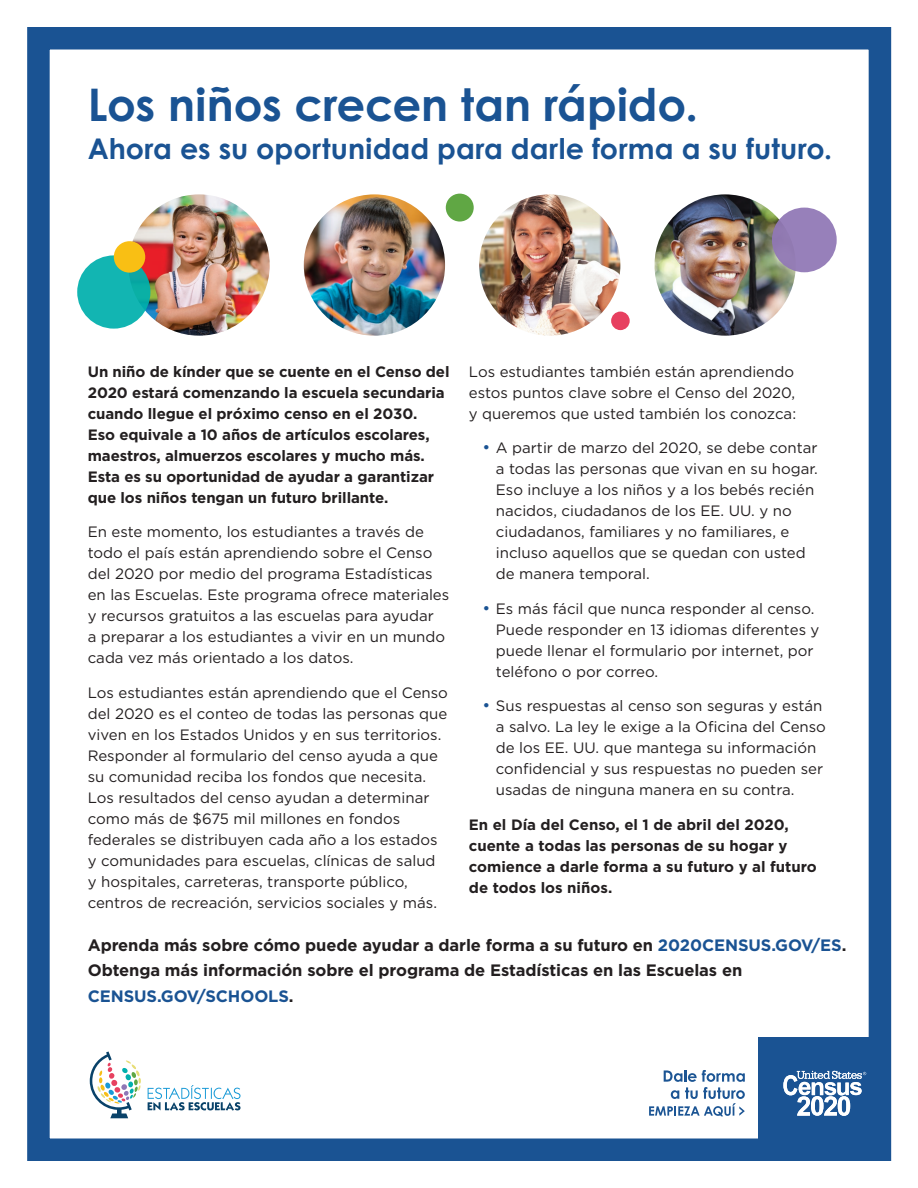
<style>
.page{position:relative;width:918px;height:1188px;background:#fff}
.page>*{position:absolute;margin:0;border:0;box-sizing:border-box;transform-origin:0 0}
.t1{font:700 45px "Century Gothic Pro";color:#1a5393}
.t2{font:700 28.5px "Century Gothic Pro";letter-spacing:.005em;color:#1a5393}
.P_2{font:700 16.5px/25.5px "Gotham HTF";letter-spacing:-.005em;color:#231f20}
.Body_Copy_-_Student{font:15px/21px "Gotham HTF";color:#231f20}
.Body_Copy_-_Student-2{font:700 15px/21px "Gotham HTF";letter-spacing:-.005em;color:#231f20}
.s1{font-size:16.5px;color:#1a5393}
.s2{color:#1a5393}
</style>
<div class="page">
<div style="left:27px;top:27px;width:864px;height:1134px;border:22px solid #1a5393"></div>
<img style="left:128px;top:194px;width:142px;height:142px;border-radius:71px">
<img style="left:304px;top:194px;width:141px;height:142px;border-radius:71px">
<img style="left:479px;top:194px;width:141px;height:142px;border-radius:71px">
<img style="left:655px;top:194px;width:141px;height:142px;border-radius:71px">
<svg style="left:90px;top:1051px;width:51px;height:67px"></svg>
<svg style="left:148px;top:1085px;width:93px;height:25px"></svg>
<svg style="left:649px;top:1070px;width:96px;height:46px"></svg>
<div style="left:759px;top:1038px;width:132px;height:123px;background:#1a5393"></div>
<svg style="left:783px;top:1071px;width:83px;height:45px"></svg>
<div style="left:611px;top:312px;width:19px;height:18px;background:#e74060;border-radius:50%"></div>
<div style="left:772px;top:208px;width:65px;height:64px;background:#9780ba;border-radius:50%"></div>
<div style="left:77px;top:255px;width:73px;height:74px;background:linear-gradient(to right,#1bbab8,#0caea9);border-radius:50%"></div>
<div style="left:114px;top:241px;width:31px;height:32px;background:#f9bf14;border-radius:50%"></div>
<div style="left:446px;top:194px;width:28px;height:28px;background:#60a744;border-radius:50%"></div>
<h1 class="t1" style="left:88px;top:77px;width:612px">Los niños crecen tan rápido.</h1>
<h2 class="t2" style="left:88px;top:131px;width:746px">Ahora es su oportunidad para darle forma a su futuro.</h2>
<p class="Body_Copy_-_Student-2" style="left:88px;top:361px;width:363px">Un niño de kínder que se cuente en el Censo del 2020 estará comenzando la escuela secundaria cuando llegue el próximo censo en el 2030.<br>Eso equivale a 10 años de artículos escolares, maestros, almuerzos escolares y mucho más.<br>Esta es su oportunidad de ayudar a garantizar que los niños tengan un futuro brillante.</p>
<p class="Body_Copy_-_Student" style="left:88px;top:521px;width:363px">En este momento, los estudiantes a través de todo el país están aprendiendo sobre el Censo del 2020 por medio del programa Estadísticas en las Escuelas. Este programa ofrece materiales y recursos gratuitos a las escuelas para ayudar<br>a preparar a los estudiantes a vivir en un mundo cada vez más orientado a los datos.</p>
<p class="Body_Copy_-_Student" style="left:88px;top:682px;width:362px">Los estudiantes están aprendiendo que el Censo del 2020 es el conteo de todas las personas que viven en los Estados Unidos y en sus territorios.<br>Responder al formulario del censo ayuda a que su comunidad reciba los fondos que necesita.<br>Los resultados del censo ayudan a determinar como más de $675 mil millones en fondos federales se distribuyen cada año a los estados y comunidades para escuelas, clínicas de salud y hospitales, carreteras, transporte público, centros de recreación, servicios sociales y más.</p>
<p class="Body_Copy_-_Student" style="left:469px;top:361px;width:329px">Los estudiantes también están aprendiendo estos puntos clave sobre el Censo del 2020, y queremos que usted también los conozca:</p>
<p class="Body_Copy_-_Student" style="left:496px;top:437px;width:323px;text-indent:-14px"><span class="s1">•</span> A partir de marzo del 2020, se debe contar a todas las personas que vivan en su hogar.<br>Eso incluye a los niños y a los bebés recién nacidos, ciudadanos de los EE. UU. y no ciudadanos, familiares y no familiares, e incluso aquellos que se quedan con usted de manera temporal.</p>
<p class="Body_Copy_-_Student" style="left:496px;top:598px;width:325px;text-indent:-14px"><span class="s1">•</span> Es más fácil que nunca responder al censo.<br>Puede responder en 13 idiomas diferentes y puede llenar el formulario por internet, por teléfono o por correo.</p>
<p class="Body_Copy_-_Student" style="left:496px;top:695px;width:332px;text-indent:-14px"><span class="s1">•</span> Sus respuestas al censo son seguras y están a salvo. La ley le exige a la Oficina del Censo de los EE. UU. que mantega su información confidencial y sus respuestas no pueden ser usadas de ninguna manera en su contra.</p>
<p class="Body_Copy_-_Student-2" style="left:469px;top:814px;width:349px">En el Día del Censo, el 1 de abril del 2020, cuente a todas las personas de su hogar y comience a darle forma a su futuro y al futuro de todos los niños.</p>
<p class="P_2" style="left:88px;top:932px;width:760px">Aprenda más sobre cómo puede ayudar a darle forma a su futuro en <span class="s2">2020CENSUS.GOV/ES</span>.</p>
<p class="P_2" style="left:88px;top:957px;width:656px">Obtenga más información sobre el programa de Estadísticas en las Escuelas en<br><span class="s2">CENSUS.GOV/SCHOOLS</span>.</p>
</div>
